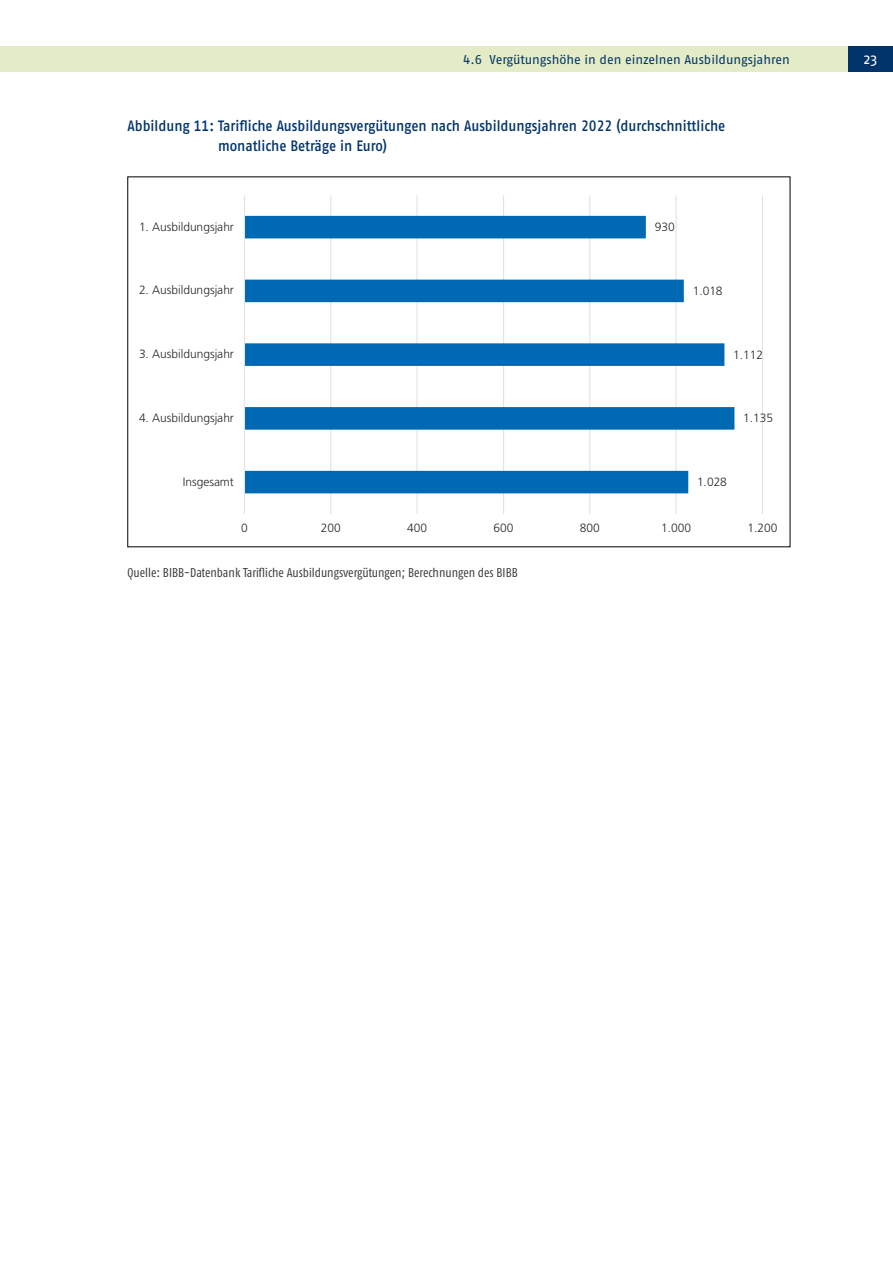
<style>
.page{position:relative;width:893px;height:1263px;background:#fff}
.page>*{position:absolute;margin:0;border:0;box-sizing:border-box;transform-origin:0 0}
.Heads_Head_Figure{font:500 15px/19.5px "Fago Pro";letter-spacing:-.005em;color:#00336a;scale:.9 1}
.t1{font:15px "Fago Pro";color:#fff}
.Heads_source_table{font:condensed 12.75px "Fago Pro";color:#3c3c3b}
.t2{font:12.75px "Fago Pro";letter-spacing:-.005em;color:#00336a}
.t3{font:300 12px "Frutiger LT Std";letter-spacing:-.005em;color:#282827}
</style>
<div class="page">
<div style="left:0;top:46px;width:848px;height:26px;background:#e3ecc6"></div>
<div style="left:848px;top:46px;width:45px;height:26px;background:#00336a"></div>
<hr style="left:330px;top:195px;width:1px;height:319px;background:#e3e3e3">
<hr style="left:416px;top:195px;width:2px;height:319px;background:#e3e3e3">
<hr style="left:503px;top:195px;width:1px;height:319px;background:#e3e3e3">
<hr style="left:589px;top:195px;width:1px;height:319px;background:#e3e3e3">
<hr style="left:675px;top:195px;width:2px;height:319px;background:#e3e3e3">
<hr style="left:762px;top:195px;width:1px;height:319px;background:#e3e3e3">
<svg style="left:245px;top:216px;width:489px;height:277px"></svg>
<hr style="left:244px;top:195px;width:1px;height:319px;background:#e3e3e3">
<p class="t2" style="left:463px;top:52px;width:328px">4.6 Vergütungshöhe in den einzelnen Ausbildungsjahren</p>
<p class="t1" style="left:864px;top:50px;width:15px">23</p>
<p class="Heads_Head_Figure" style="left:218px;top:116px;width:565px;text-indent:-90px">Abbildung 11: Tarifliche Ausbildungsvergütungen nach Ausbildungsjahren 2022 (durchschnittliche monatliche Beträge in Euro)</p>
<p class="t3" style="left:139px;top:220px;width:96px">1. Ausbildungsjahr</p>
<p class="t3" style="left:655px;top:220px;width:21px">930</p>
<p class="t3" style="left:139px;top:283px;width:96px">2. Ausbildungsjahr</p>
<p class="t3" style="left:693px;top:284px;width:31px">1.018</p>
<p class="t3" style="left:139px;top:347px;width:96px">3. Ausbildungsjahr</p>
<p class="t3" style="left:733px;top:348px;width:31px">1.112</p>
<p class="t3" style="left:139px;top:411px;width:96px">4. Ausbildungsjahr</p>
<p class="t3" style="left:743px;top:411px;width:31px">1.135</p>
<p class="t3" style="left:183px;top:475px;width:53px">Insgesamt</p>
<p class="t3" style="left:697px;top:475px;width:31px">1.028</p>
<p class="t3" style="left:241px;top:521px;width:8px">0</p>
<p class="t3" style="left:321px;top:521px;width:21px">200</p>
<p class="t3" style="left:407px;top:521px;width:21px">400</p>
<p class="t3" style="left:493px;top:521px;width:21px">600</p>
<p class="t3" style="left:580px;top:521px;width:21px">800</p>
<p class="t3" style="left:661px;top:521px;width:31px">1.000</p>
<p class="t3" style="left:747px;top:521px;width:31px">1.200</p>
<p class="Heads_source_table" style="left:128px;top:565px;width:392px">Quelle: BIBB-Datenbank Tarifliche Ausbildungsvergütungen; Berechnungen des BIBB</p>
</div>
